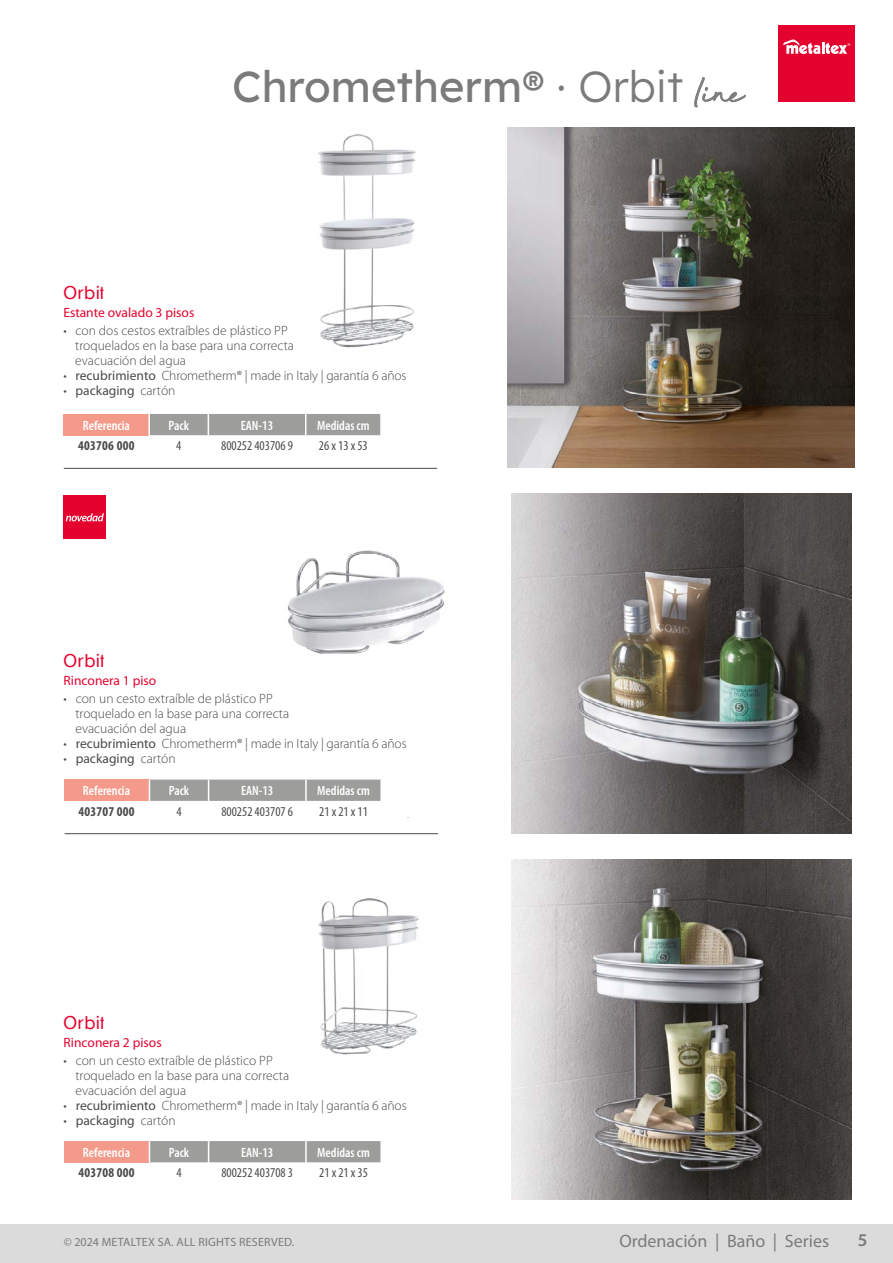
<style>
.page{position:relative;width:893px;height:1263px;background:#fff}
.page>*{position:absolute;margin:0;border:0;box-sizing:border-box;transform-origin:0 0}
.t1{font:43.5px "Lexend";color:#7c7b7b}
.t2{font:18px "Myriad Pro";color:#7c7b7b}
.t3{font:18px "Clemente P Dag";letter-spacing:.04em;color:#e4032e}
.t4{font:600 18px "Myriad Pro";color:#7c7b7b}
.t5{font:300 13.5px/15px "Myriad Pro";color:#4a4a49}
.t6{font:600 condensed 13.5px "Myriad Pro";color:#fff}
.t7{font:condensed 13.5px "Myriad Pro";color:#4a4a49}
.t8{font:13.5px "Myriad Pro";color:#e4032e}
.t9{font:13.5px "Myriad Pro";color:#4a4a49}
.t10{font:700 condensed 13.5px "Myriad Pro";letter-spacing:.02em;color:#4a4a49}
.t11{font:12px "Myriad Pro";letter-spacing:.02em;color:#7c7b7b}
.s1{font-weight:300}
.s2{font-family:"Beyond Infinity";font-size:48px}
.s3{font-weight:400}
</style>
<div class="page">
<div style="left:778px;top:26px;width:77px;height:76px;background:#e4032e"></div>
<svg style="left:783px;top:39px;width:67px;height:15px"></svg>
<div style="left:0;top:1225px;width:893px;height:38px;background:#dbdbdb"></div>
<img style="left:318px;top:134px;width:98px;height:214px">
<img style="left:287px;top:550px;width:158px;height:104px">
<img style="left:318px;top:898px;width:101px;height:157px">
<img style="left:508px;top:128px;width:347px;height:340px">
<img style="left:511px;top:493px;width:340px;height:341px">
<img style="left:511px;top:859px;width:340px;height:340px">
<hr style="left:64px;top:468px;width:373px;height:1px;background:#4a4a49">
<hr style="left:65px;top:833px;width:373px;height:1px;background:#4a4a49">
<div style="left:63px;top:414px;width:86px;height:21px;background:#f39a8b"></div>
<svg style="left:150px;top:414px;width:231px;height:22px;background:#a1a1a1"></svg>
<hr style="left:380px;top:435px;width:2px;height:21px;background:#fff">
<hr style="left:148px;top:414px;width:2px;height:21px;background:#fff">
<div style="left:64px;top:1141px;width:85px;height:21px;background:#f39a8b"></div>
<svg style="left:149px;top:1141px;width:232px;height:22px;background:#a2a2a1"></svg>
<div style="left:64px;top:495px;width:42px;height:44px;background:#e4032e"></div>
<svg style="left:66px;top:513px;width:38px;height:8px"></svg>
<div style="left:64px;top:780px;width:85px;height:21px;background:#f39a8b"></div>
<svg style="left:149px;top:780px;width:232px;height:21px;background:#9f9f9e"></svg>
<h1 class="t1" style="left:232px;top:55px;width:513px">Chrometherm® <span class="s1">· Orbit</span> <span class="s2">line</span></h1>
<h2 class="t3" style="left:63px;top:282px;width:42px">Orbit</h2>
<p class="t8" style="left:63px;top:304px;width:132px">Estante ovalado 3 pisos</p>
<p class="t5" style="left:75px;top:323px;width:220px;text-indent:-12px">• con dos cestos extraíbles de plástico PP troquelados en la base para una correcta evacuación del agua</p>
<p class="t5" style="left:63px;top:368px;width:345px">• <span class="s3">recubrimiento</span> Chrometherm® | made in Italy | garantía 6 años</p>
<p class="t9" style="left:63px;top:382px;width:114px"><span class="s1">•</span> packaging <span class="s1">cartón</span></p>
<p class="t6" style="left:83px;top:418px;width:49px">Referencia</p>
<p class="t6" style="left:169px;top:418px;width:22px">Pack</p>
<p class="t6" style="left:241px;top:418px;width:34px">EAN-13</p>
<p class="t6" style="left:317px;top:418px;width:54px">Medidas cm</p>
<p class="t10" style="left:78px;top:437px;width:58px">403706 000</p>
<p class="t7" style="left:176px;top:437px;width:7px">4</p>
<p class="t7" style="left:221px;top:437px;width:73px">800252 403706 9</p>
<p class="t7" style="left:319px;top:437px;width:50px">26 x 13 x 53</p>
<h2 class="t3" style="left:64px;top:650px;width:42px">Orbit</h2>
<p class="t8" style="left:64px;top:672px;width:94px">Rinconera 1 piso</p>
<p class="t5" style="left:75px;top:691px;width:215px;text-indent:-12px">• con un cesto extraíble de plástico PP troquelado en la base para una correcta evacuación del agua</p>
<p class="t5" style="left:64px;top:736px;width:345px">• <span class="s3">recubrimiento</span> Chrometherm® | made in Italy | garantía 6 años</p>
<p class="t9" style="left:64px;top:750px;width:114px"><span class="s1">•</span> packaging <span class="s1">cartón</span></p>
<p class="t6" style="left:83px;top:783px;width:49px">Referencia</p>
<p class="t6" style="left:169px;top:783px;width:22px">Pack</p>
<p class="t6" style="left:241px;top:783px;width:34px">EAN-13</p>
<p class="t6" style="left:317px;top:783px;width:54px">Medidas cm</p>
<p class="t10" style="left:78px;top:803px;width:58px">403707 000</p>
<p class="t7" style="left:176px;top:803px;width:7px">4</p>
<p class="t7" style="left:221px;top:803px;width:73px">800252 403707 6</p>
<p class="t7" style="left:319px;top:803px;width:50px">21 x 21 x 11</p>
<h2 class="t3" style="left:64px;top:1012px;width:42px">Orbit</h2>
<p class="t8" style="left:64px;top:1034px;width:100px">Rinconera 2 pisos</p>
<p class="t5" style="left:75px;top:1053px;width:215px;text-indent:-12px">• con un cesto extraíble de plástico PP troquelado en la base para una correcta evacuación del agua</p>
<p class="t5" style="left:64px;top:1098px;width:345px">• <span class="s3">recubrimiento</span> Chrometherm® | made in Italy | garantía 6 años</p>
<p class="t9" style="left:64px;top:1112px;width:114px"><span class="s1">•</span> packaging <span class="s1">cartón</span></p>
<p class="t6" style="left:83px;top:1145px;width:49px">Referencia</p>
<p class="t6" style="left:169px;top:1145px;width:22px">Pack</p>
<p class="t6" style="left:241px;top:1145px;width:34px">EAN-13</p>
<p class="t6" style="left:317px;top:1145px;width:54px">Medidas cm</p>
<p class="t10" style="left:78px;top:1164px;width:58px">403708 000</p>
<p class="t7" style="left:176px;top:1165px;width:7px">4</p>
<p class="t7" style="left:221px;top:1165px;width:73px">800252 403708 3</p>
<p class="t7" style="left:319px;top:1165px;width:50px">21 x 21 x 35</p>
<h2 class="t2" style="left:619px;top:1230px;width:211px">Ordenación | Baño | Series</h2>
<p class="t11" style="left:64px;top:1234px;width:232px">© 2024 METALTEX SA. ALL RIGHTS RESERVED.</p>
<h2 class="t4" style="left:858px;top:1228px;width:11px">5</h2>
</div>
